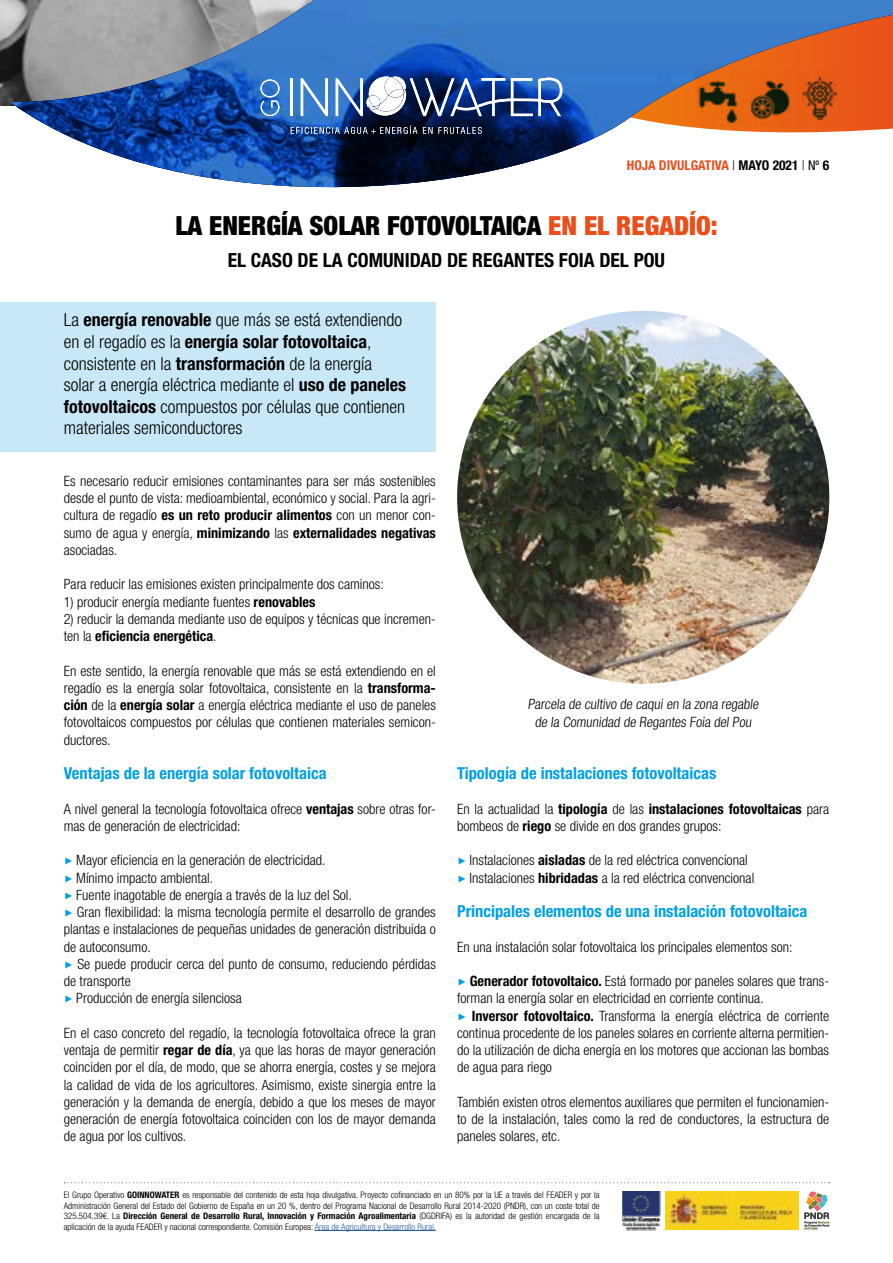
<style>
.page{position:relative;width:893px;height:1263px;background:#fff}
.page>*{position:absolute;margin:0;border:0;box-sizing:border-box;transform-origin:0 0}
.t1{font:900 condensed 26.4px "Helvetica Neue LT Std";color:#000}
.t2{font:700 condensed 19.5px "Helvetica Neue LT Std";color:#000}
.t3{font:300 condensed 18px/21.6px "Helvetica Neue LT Std";color:#000}
.t4{font:700 condensed 16.5px "Helvetica Neue LT Std";color:#009fe3}
.t5{font:300 condensed 14.25px/17.2px "Helvetica Neue LT Std";color:#000}
.t6{font:700 condensed 13.5px "Helvetica Neue LT Std";color:#e94e1b}
.t7{font:300 condensed 9px/10.5px "Helvetica Neue LT Std";color:#000;text-align:justify}
.s1{font-weight:300;color:#000}
.s2{color:#000}
.s3{font-weight:400;color:#000}
.s4{color:#e94e1b}
.s5{font-weight:700}
.s6{font-family:"Modern Pictograms";font-weight:400;font-stretch:normal;font-size:16.5px;color:#009fe3}
.s7{color:#275b9b}
</style>
<div class="page">
<svg style="left:64px;top:1182px;width:766px;height:1px"></svg>
<svg style="left:10px;top:0;width:883px;height:188px"></svg>
<img style="left:695px;top:70px;width:151px;height:57px">
<img style="left:622px;top:1192px;width:38px;height:38px">
<img style="left:666px;top:1192px;width:132px;height:37px">
<hr style="left:315px;top:1230px;width:121px;height:1px;background:#275b9b">
<svg style="left:260px;top:79px;width:19px;height:37px"></svg>
<svg style="left:291px;top:125px;width:191px;height:9px;background:#3a4b6a"></svg>
<hr style="left:290px;top:78px;width:3px;height:38px;background:#fff">
<svg style="left:301px;top:78px;width:27px;height:38px"></svg>
<svg style="left:336px;top:75px;width:226px;height:41px"></svg>
<div style="left:0;top:302px;width:436px;height:149px;background:#c9e8f7"></div>
<svg style="left:804px;top:1192px;width:25px;height:37px"></svg>
<img style="left:457px;top:311px;width:372px;height:373px;border-radius:186px">
<p class="t6" style="left:627px;top:157px;width:204px">HOJA DIVULGATIVA <span class="s1">|</span> <span class="s2">MAYO 2021</span> <span class="s1">|</span> <span class="s3">Nº</span> <span class="s2">6</span></p>
<h1 class="t1" style="left:175px;top:209px;width:544px">LA ENERGÍA SOLAR FOTOVOLTAICA <span class="s4">EN EL REGADÍO:</span></h1>
<h2 class="t2" style="left:228px;top:248px;width:439px">EL CASO DE LA COMUNIDAD DE REGANTES FOIA DEL POU</h2>
<p class="t3" style="left:64px;top:309px;width:344px">La <span class="s5">energía renovable</span> que más se está extendiendo en el regadío es la <span class="s5">energía solar fotovoltaica</span>, consistente en la <span class="s5">transformación</span> de la energía solar a energía eléctrica mediante el <span class="s5">uso de paneles fotovoltaicos</span> compuestos por células que contienen materiales semiconductores</p>
<p class="t5" style="left:64px;top:472px;width:374px;text-align:justify">Es necesario reducir emisiones contaminantes para ser más sostenibles desde el punto de vista: medioambiental, económico y social. Para la agri&shy;cultura de regadío <span class="s5">es un reto producir alimentos</span> con un menor con&shy;sumo de agua y energía, <span class="s5">minimizando</span> las <span class="s5">externalidades negativas </span>asociadas.</p>
<p class="t5" style="left:64px;top:575px;width:322px">Para reducir las emisiones existen principalmente dos caminos:</p>
<p class="t5" style="left:64px;top:593px;width:253px">1) producir energía mediante fuentes <span class="s5">renovables</span></p>
<p class="t5" style="left:64px;top:610px;width:374px">2) reducir la demanda mediante uso de equipos y técnicas que incremen&shy;ten la <span class="s5">eficiencia energética</span>.</p>
<p class="t5" style="left:64px;top:662px;width:374px;text-align:justify">En este sentido, la energía renovable que más se está extendiendo en el regadío es la energía solar fotovoltaica, consistente en la <span class="s5">transforma&shy;ción</span> de la <span class="s5">energía solar</span> a energía eléctrica mediante el uso de paneles fotovoltaicos compuestos por células que contienen materiales semicon&shy;ductores.</p>
<p class="t4" style="left:64px;top:763px;width:264px">Ventajas de la energía solar fotovoltaica</p>
<p class="t5" style="left:64px;top:800px;width:374px">A nivel general la tecnología fotovoltaica ofrece <span class="s5">ventajas</span> sobre otras for&shy;mas de generación de electricidad:</p>
<p class="t5" style="left:64px;top:851px;width:374px"><span class="s6">&gt;</span> Mayor eficiencia en la generación de electricidad.<br><span class="s6">&gt;</span> Mínimo impacto ambiental.<br><span class="s6">&gt;</span> Fuente inagotable de energía a través de la luz del Sol.<br><span class="s6">&gt;</span> Gran flexibilidad: la misma tecnología permite el desarrollo de grandes plantas e instalaciones de pequeñas unidades de generación distribuida o de autoconsumo.<br><span class="s6">&gt;</span> Se puede producir cerca del punto de consumo, reduciendo pérdidas de transporte<br><span class="s6">&gt;</span> Producción de energía silenciosa</p>
<p class="t5" style="left:64px;top:1024px;width:374px;text-align:justify">En el caso concreto del regadío, la tecnología fotovoltaica ofrece la gran ventaja de permitir <span class="s5">regar de día</span>, ya que las horas de mayor generación coinciden por el día, de modo, que se ahorra energía, costes y se mejora la calidad de vida de los agricultores. Asimismo, existe sinergia entre la generación y la demanda de energía, debido a que los meses de mayor generación de energía fotovoltaica coinciden con los de mayor demanda de agua por los cultivos.</p>
<p class="t5" style="left:528px;top:696px;width:234px;text-align:center">Parcela de cultivo de caqui en la zona regable de la Comunidad de Regantes Foia del Pou</p>
<p class="t4" style="left:457px;top:763px;width:261px">Tipología de instalaciones fotovoltaicas</p>
<p class="t5" style="left:457px;top:800px;width:374px">En la actualidad la <span class="s5">tipología</span> de las <span class="s5">instalaciones fotovoltaicas</span> para bombeos de <span class="s5">riego</span> se divide en dos grandes grupos:</p>
<p class="t5" style="left:457px;top:851px;width:299px"><span class="s6">&gt;</span> Instalaciones <span class="s5">aisladas</span> de la red eléctrica convencional <span class="s6">&gt;</span> Instalaciones <span class="s5">hibridadas</span> a la red eléctrica convencional</p>
<p class="t4" style="left:457px;top:901px;width:352px">Principales elementos de una instalación fotovoltaica</p>
<p class="t5" style="left:457px;top:938px;width:337px">En una instalación solar fotovoltaica los principales elementos son:</p>
<p class="t5" style="left:457px;top:972px;width:374px"><span class="s6">&gt;</span> <span class="s5">Generador fotovoltaico.</span> Está formado por paneles solares que trans&shy;forman la energía solar en electricidad en corriente continua.<br><span class="s6">&gt;</span> <span class="s5">Inversor fotovoltaico.</span> Transforma la energía eléctrica de corriente continua procedente de los paneles solares en corriente alterna permitien&shy;do la utilización de dicha energía en los motores que accionan las bombas de agua para riego</p>
<p class="t5" style="left:457px;top:1093px;width:374px;text-align:justify">También existen otros elementos auxiliares que permiten el funcionamien&shy;to de la instalación, tales como la red de conductores, la estructura de paneles solares, etc.</p>
<p class="t7" style="left:64px;top:1189px;width:537px">El Grupo Operativo <span class="s5">GOINNOWATER</span> es responsable del contenido de esta hoja divulgativa. Proyecto cofinanciado en un 80% por la UE a través del FEADER y por la Administración General del Estado del Gobierno de España en un 20 %, dentro del Programa Nacional de Desarrollo Rural 2014-2020 (PNDR), con un coste total de 325.504,39€. La <span class="s5">Dirección General de Desarrollo Rural, Innovación y Formación Agroalimentaria</span> (DGDRIFA) es la autoridad de gestión encargada de la aplicación de la ayuda FEADER y nacional correspondiente. Comisión Europea: <span class="s7">Área de Agricultura y Desarrollo Rural.</span></p>
</div>
